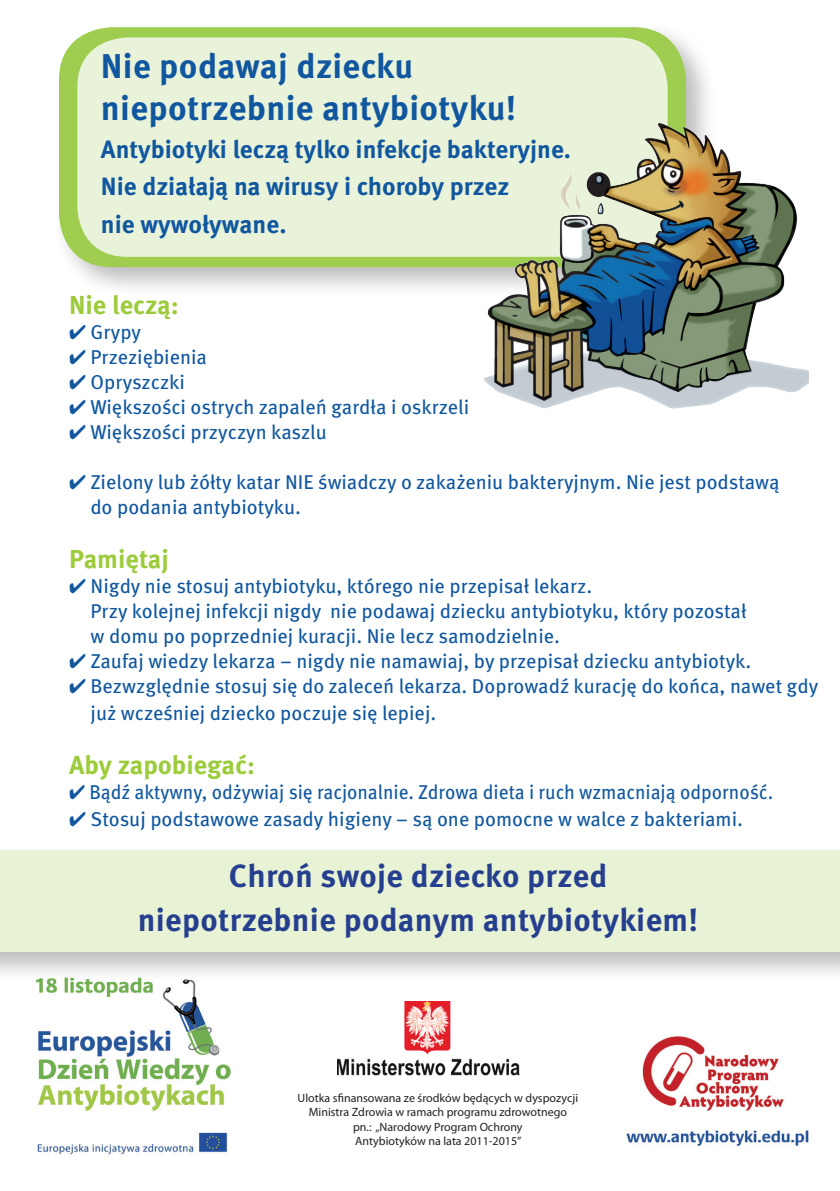
<style>
.page{position:relative;width:840px;height:1191px;background:#fff}
.page>*{position:absolute;margin:0;border:0;box-sizing:border-box;transform-origin:0 0}
.t1{font:700 34.4px/42.2px "Meta Pro";letter-spacing:.01em;color:#10579f}
.t2{font:700 32px/44px "Meta Pro";letter-spacing:.01em;color:#253f8e;text-align:center}
.t3{font:700 26px "Meta Pro";color:#9ccb3b}
.t4{font:700 25px/37.4px "Meta Pro";color:#10579f}
.t5{font:20px/25px "Meta Pro";color:#10579f}
.t6{font:20px "Meta Pro";color:#10579f;scale:.95 1}
.t7{font:12px/14.4px "Myriad Pro";color:#231f20;text-align:center}
</style>
<div class="page">
<div style="left:51px;top:19px;width:665px;height:278px;background:#231f20;opacity:.3"></div>
<div style="left:59px;top:27px;width:626px;height:240px;background:#9ecd4f;border-radius:53px"></div>
<div style="left:77px;top:38px;width:590px;height:219px;background:#e9f3d9;border-radius:49px"></div>
<img style="left:472px;top:109px;width:335px;height:300px">
<img style="left:626px;top:1036px;width:183px;height:110px">
<img style="left:36px;top:981px;width:195px;height:174px">
<img style="left:338px;top:1001px;width:182px;height:75px">
<div style="left:0;top:842px;width:839px;height:139px;background:#231f20;opacity:.3"></div>
<div style="left:0;top:850px;width:839px;height:101px;background:#e8f2d4"></div>
<h1 class="t1" style="left:101px;top:45px;width:417px">Nie podawaj dziecku niepotrzebnie antybiotyku!</h1>
<p class="t4" style="left:101px;top:130px;width:471px">Antybiotyki leczą tylko infekcje bakteryjne.<br>Nie działają na wirusy i choroby przez<br>nie wywoływane.</p>
<h3 class="t3" style="left:69px;top:288px;width:111px">Nie leczą:</h3>
<p class="t5" style="left:69px;top:319px;width:73px">✔ Grypy</p>
<p class="t5" style="left:69px;top:344px;width:139px">✔ Przeziębienia</p>
<p class="t5" style="left:69px;top:369px;width:117px">✔ Opryszczki</p>
<p class="t5" style="left:69px;top:394px;width:401px">✔ Większości ostrych zapaleń gardła i oskrzeli</p>
<p class="t5" style="left:69px;top:419px;width:259px">✔ Większości przyczyn kaszlu</p>
<p class="t5" style="left:90px;top:469px;width:690px;text-indent:-21px">✔ Zielony lub żółty katar NIE świadczy o zakażeniu bakteryjnym. Nie jest podstawą do podania antybiotyku.</p>
<h3 class="t3" style="left:69px;top:542px;width:101px">Pamiętaj</h3>
<p class="t5" style="left:90px;top:573px;width:657px;text-indent:-21px">✔ Nigdy nie stosuj antybiotyku, którego nie przepisał lekarz.<br>Przy kolejnej infekcji nigdy nie podawaj dziecku antybiotyku, który pozostał w domu po poprzedniej kuracji. Nie lecz samodzielnie.</p>
<p class="t5" style="left:69px;top:648px;width:683px">✔ Zaufaj wiedzy lekarza – nigdy nie namawiaj, by przepisał dziecku antybiotyk.</p>
<p class="t5" style="left:90px;top:672px;width:728px;line-height:27px;text-indent:-21px">✔ Bezwzględnie stosuj się do zaleceń lekarza. Doprowadź kurację do końca, nawet gdy już wcześniej dziecko poczuje się lepiej.</p>
<h3 class="t3" style="left:69px;top:748px;width:187px">Aby zapobiegać:</h3>
<p class="t6" style="left:69px;top:779px;width:742px">✔ Bądź aktywny, odżywiaj się racjonalnie. Zdrowa dieta i ruch wzmacniają odporność.</p>
<p class="t5" style="left:69px;top:806px;width:675px">✔ Stosuj podstawowe zasady higieny – są one pomocne w walce z bakteriami.</p>
<h2 class="t2" style="left:138px;top:854px;width:561px">Chroń swoje dziecko przed niepotrzebnie podanym antybiotykiem!</h2>
<p class="t7" style="left:297px;top:1090px;width:282px">Ulotka sfinansowana ze środków będących w dyspozycji Ministra Zdrowia w ramach programu zdrowotnego<br>pn.: „Narodowy Program Ochrony<br>Antybiotyków na lata 2011-2015”</p>
</div>
